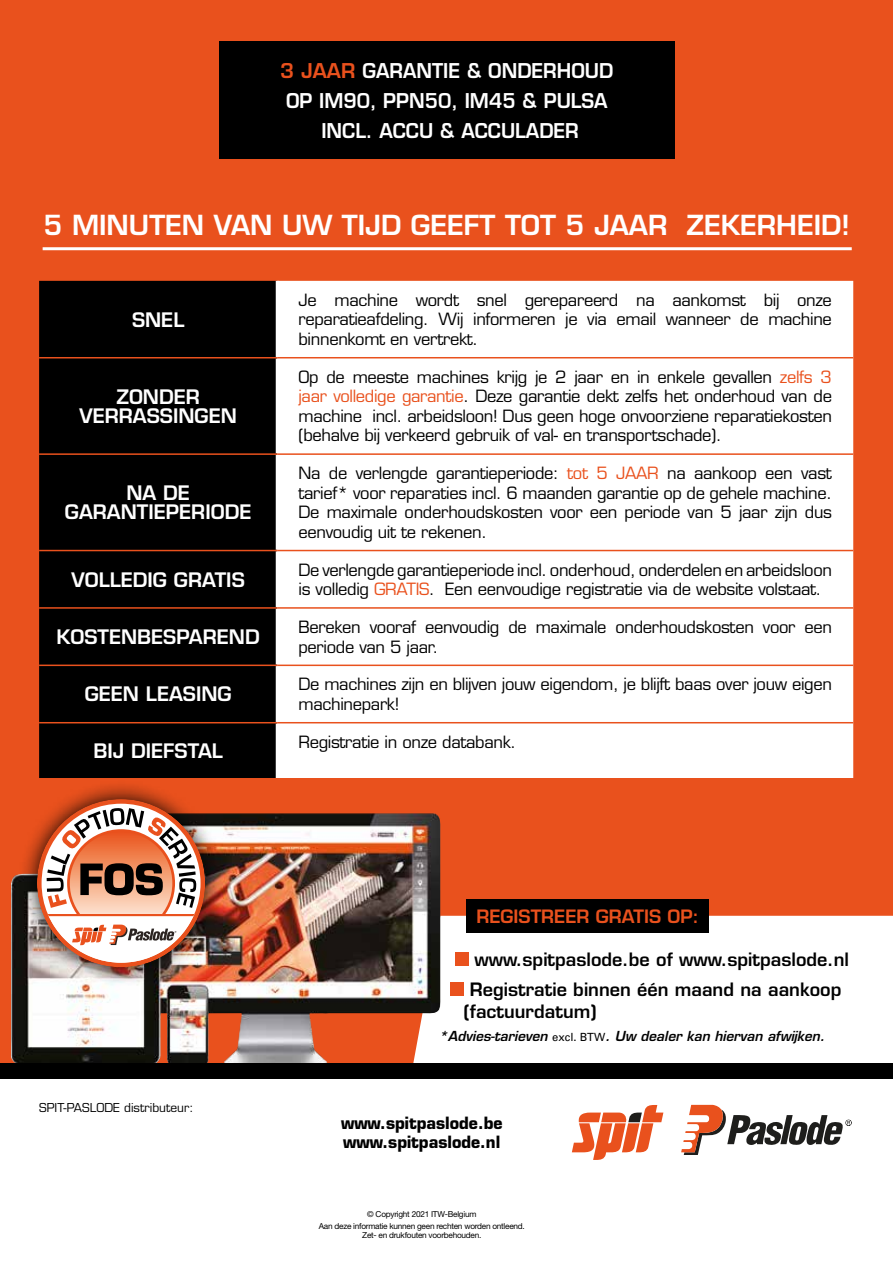
<style>
.page{position:relative;width:893px;height:1263px;background:#fff}
.page>*{position:absolute;margin:0;border:0;box-sizing:border-box;transform-origin:0 0}
.t1{font:600 27px "Eurostile LT Std";color:#fff}
.t2{font:600 19.95px/29.8px "Eurostile LT Std";color:#fff;text-align:center;scale:.95 1}
.t3{font:600 19.5px/19.5px "Eurostile LT Std";color:#fff;text-align:center}
.t4{font:600 18px/30px "Eurostile LT Std";color:#000}
.t5{font:600 18px "Eurostile LT Std";color:#e9511d}
.t6{font:16.5px/19.5px "Eurostile LT Std";letter-spacing:-.02em;color:#000;text-align:justify}
.t7{font:700 16.5px/18.8px "Eurostile LT Std";color:#000;scale:.96 1}
.t8{font:italic 600 13.5px "Eurostile LT Std";color:#000}
.t9{font:12px "Eurostile LT Std";color:#000}
.t10{font:8.25px/12px "Helvetica Neue LT";letter-spacing:-.03em;color:#000;text-align:center}
.s1{color:#e9511d}
.s2{font-family:"Univers";font-weight:400;font-style:normal;font-size:11.25px}
</style>
<div class="page">
<div style="left:0;top:0;width:893px;height:1079px;background:#e9511d"></div>
<div style="left:441px;top:916px;width:452px;height:147px;background:#fff"></div>
<svg style="left:572px;top:1105px;width:91px;height:55px"></svg>
<svg style="left:681px;top:1105px;width:171px;height:50px"></svg>
<img style="left:11px;top:813px;width:430px;height:250px">
<div style="left:18px;top:780px;width:206px;height:206px;background:#000;opacity:.9"></div>
<div style="left:37px;top:799px;width:168px;height:168px;background:#e9511d;border-radius:50%"></div>
<svg style="left:42px;top:804px;width:159px;height:159px;background:#c79885"></svg>
<div style="left:219px;top:41px;width:455px;height:118px;background:#000"></div>
<div style="left:455px;top:953px;width:13px;height:13px;background:#e9511d"></div>
<div style="left:450px;top:983px;width:13px;height:13px;background:#e9511d"></div>
<div style="left:467px;top:899px;width:242px;height:34px;background:#000"></div>
<div style="left:0;top:1063px;width:893px;height:16px;background:#000"></div>
<hr style="left:43px;top:247px;width:809px;height:3px;background:#fff">
<div style="left:39px;top:281px;width:237px;height:497px;background:#000"></div>
<div style="left:279px;top:281px;width:574px;height:497px;background:#fff"></div>
<hr style="left:276px;top:281px;width:3px;height:76px;background:#fff">
<hr style="left:276px;top:358px;width:3px;height:95px;background:#fff">
<hr style="left:276px;top:455px;width:3px;height:95px;background:#fff">
<hr style="left:276px;top:551px;width:3px;height:56px;background:#fff">
<hr style="left:276px;top:609px;width:3px;height:55px;background:#fff">
<hr style="left:276px;top:666px;width:3px;height:56px;background:#fff">
<hr style="left:276px;top:723px;width:3px;height:55px;background:#fff">
<hr style="left:277px;top:357px;width:576px;height:1px;background:#e9511d">
<hr style="left:277px;top:453px;width:576px;height:2px;background:#e9511d">
<hr style="left:277px;top:550px;width:576px;height:1px;background:#e9511d">
<hr style="left:277px;top:607px;width:576px;height:2px;background:#e9511d">
<hr style="left:277px;top:664px;width:576px;height:2px;background:#e9511d">
<hr style="left:277px;top:722px;width:576px;height:1px;background:#e9511d">
<hr style="left:39px;top:357px;width:238px;height:1px;background:#e9511d">
<hr style="left:39px;top:453px;width:238px;height:2px;background:#e9511d">
<hr style="left:39px;top:550px;width:238px;height:1px;background:#e9511d">
<hr style="left:39px;top:607px;width:238px;height:2px;background:#e9511d">
<hr style="left:39px;top:664px;width:238px;height:2px;background:#e9511d">
<hr style="left:39px;top:722px;width:238px;height:1px;background:#e9511d">
<p class="t2" style="left:280px;top:56px;width:352px"><span class="s1">3 JAAR</span> GARANTIE &amp; ONDERHOUD<br>OP IM90, PPN50, IM45 &amp; PULSA<br>INCL. ACCU &amp; ACCULADER</p>
<h1 class="t1" style="left:43px;top:209px;width:808px">5 MINUTEN VAN UW TIJD GEEFT TOT 5 JAAR ZEKERHEID!</h1>
<p class="t3" style="left:132px;top:310px;width:54px">SNEL</p>
<p class="t3" style="left:79px;top:386px;width:159px">ZONDER<br>VERRASSINGEN</p>
<p class="t3" style="left:65px;top:483px;width:188px">NA DE<br>GARANTIEPERIODE</p>
<p class="t6" style="left:298px;top:290px;width:535px">Je machine wordt snel gerepareerd na aankomst bij onze reparatieafdeling. Wij informeren je via email wanneer de machine binnenkomt en vertrekt.</p>
<p class="t6" style="left:298px;top:367px;width:535px">Op de meeste machines krijg je 2 jaar en in enkele gevallen <span class="s1">zelfs 3 jaar volledige garantie</span>. Deze garantie dekt zelfs het onderhoud van de machine incl. arbeidsloon! Dus geen hoge onvoorziene reparatiekosten (behalve bij verkeerd gebruik of val- en transportschade).</p>
<p class="t6" style="left:298px;top:464px;width:535px">Na de verlengde garantieperiode: <span class="s1">tot 5 JAAR</span> na aankoop een vast tarief* voor reparaties incl. 6 maanden garantie op de gehele machine.<br>De maximale onderhoudskosten voor een periode van 5 jaar zijn dus eenvoudig uit te rekenen.</p>
<p class="t3" style="left:72px;top:569px;width:175px">VOLLEDIG GRATIS</p>
<p class="t6" style="left:298px;top:560px;width:535px">De verlengde garantieperiode incl. onderhoud, onderdelen en arbeidsloon is volledig <span class="s1">GRATIS</span>. Een eenvoudige registratie via de website volstaat.</p>
<p class="t3" style="left:57px;top:627px;width:205px">KOSTENBESPAREND</p>
<p class="t6" style="left:298px;top:617px;width:535px">Bereken vooraf eenvoudig de maximale onderhoudskosten voor een periode van 5 jaar.</p>
<p class="t3" style="left:85px;top:684px;width:149px">GEEN LEASING</p>
<p class="t6" style="left:298px;top:675px;width:535px">De machines zijn en blijven jouw eigendom, je blijft baas over jouw eigen machinepark!</p>
<p class="t3" style="left:94px;top:741px;width:131px">BIJ DIEFSTAL</p>
<p class="t6" style="left:298px;top:732px;width:219px">Registratie in onze databank.</p>
<p class="t5" style="left:476px;top:905px;width:224px">REGISTREER GRATIS OP:</p>
<p class="t9" style="left:39px;top:1101px;width:156px">SPIT-PASLODE distributeur:</p>
<p class="t4" style="left:470px;top:944px;width:381px">www.spitpaslode.be of www.spitpaslode.nl<br>Registratie binnen één maand na aankoop</p>
<p class="t4" style="left:463px;top:997px;width:135px">(factuurdatum)</p>
<p class="t8" style="left:438px;top:1027px;width:388px">*Advies-tarieven <span class="s2">excl. BTW</span>. Uw dealer kan hiervan afwijken.</p>
<p class="t7" style="left:341px;top:1114px;width:170px">www.spitpaslode.be www.spitpaslode.nl</p>
<p class="t10" style="left:319px;top:1207px;width:207px">© Copyright 2021 ITW-Belgium<br>Aan deze informatie kunnen geen rechten worden ontleend.</p>
<p class="t10" style="left:362px;top:1229px;width:121px">Zet- en drukfouten voorbehouden.</p>
</div>
